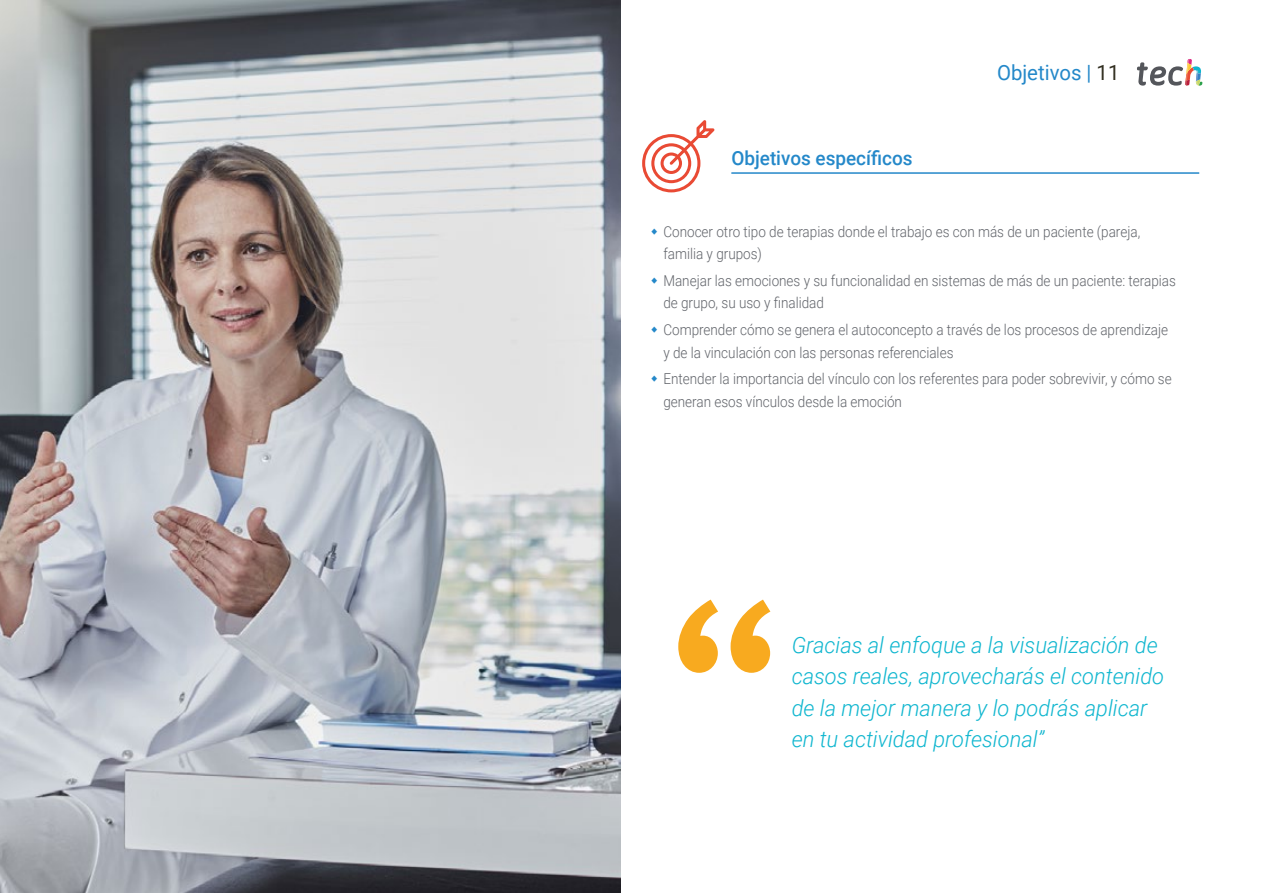
<style>
.page{position:relative;width:1263px;height:893px;background:#fff}
.page>*{position:absolute;margin:0;border:0;box-sizing:border-box;transform-origin:0 0}
.t1{font:italic 300 22.5px/31.5px "Roboto";color:#0fb6cf}
.t2{font:21px "Roboto";color:#2488c9}
.t3{font:500 19.5px "Roboto";color:#2488c9}
.t4{font:300 15px/22.5px "Roboto";color:#61646a;scale:.9 1}
.s1{color:#312e20}
</style>
<div class="page">
<img style="left:0;top:0;width:621px;height:893px">
<svg style="left:1137px;top:59px;width:65px;height:27px"></svg>
<svg style="left:678px;top:600px;width:92px;height:73px"></svg>
<hr style="left:731px;top:173px;width:468px;height:1px;background:#2488c9">
<svg style="left:642px;top:120px;width:72px;height:72px"></svg>
<h3 class="t3" style="left:731px;top:144px;width:183px">Objetivos específicos</h3>
<h2 class="t2" style="left:997px;top:57px;width:124px">Objetivos | <span class="s1">11</span></h2>
<p class="t4" style="left:663px;top:219px;width:531px">Conocer otro tipo de terapias donde el trabajo es con más de un paciente (pareja, familia y grupos)</p>
<p class="t4" style="left:663px;top:269px;width:571px">Manejar las emociones y su funcionalidad en sistemas de más de un paciente: terapias de grupo, su uso y finalidad</p>
<p class="t4" style="left:663px;top:318px;width:562px">Comprender cómo se genera el autoconcepto a través de los procesos de aprendizaje y de la vinculación con las personas referenciales</p>
<p class="t4" style="left:663px;top:367px;width:566px">Entender la importancia del vínculo con los referentes para poder sobrevivir, y cómo se generan esos vínculos desde la emoción</p>
<h1 class="t1" style="left:792px;top:628px;width:374px">Gracias al enfoque a la visualización de casos reales, aprovecharás el contenido de la mejor manera y lo podrás aplicar en tu actividad profesional”</h1>
</div>
